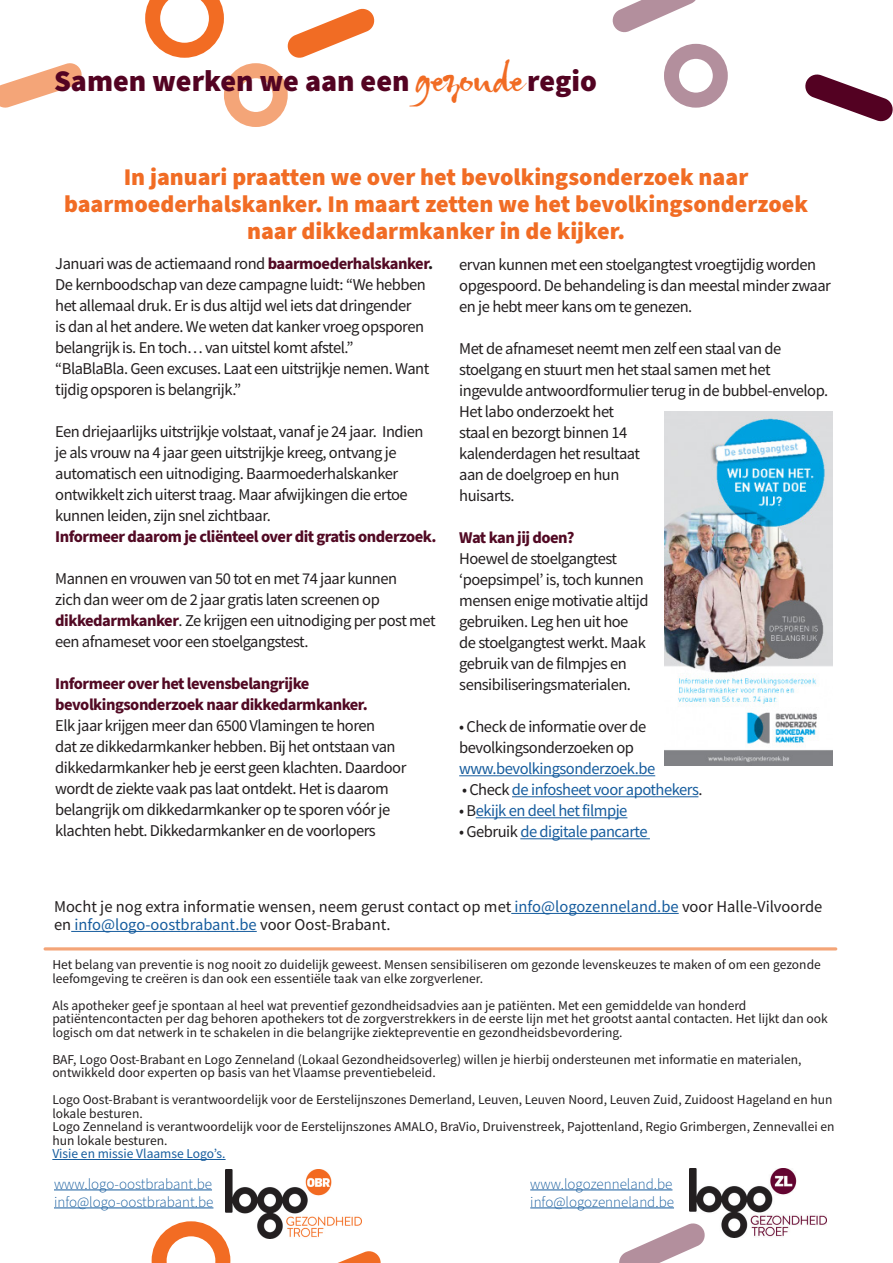
<style>
.page{position:relative;width:893px;height:1263px;background:#fff}
.page>*{position:absolute;margin:0;border:0;box-sizing:border-box;transform-origin:0 0}
.t1{font:900 30px "Source Sans Pro";color:#530322}
.t2{font:900 24px/27px "Source Sans Pro";color:#f16c24;text-align:center}
.t3{font:16.5px/21px "Source Sans Pro";letter-spacing:-.03em;color:#231f20}
.t4{font:16.5px/18px "Source Sans Pro";color:#231f20}
.t5{font:700 16.5px/21px "Source Sans Pro";letter-spacing:-.03em;color:#520a24}
.t6{font:16.5px "Source Sans Pro";letter-spacing:-.03em;color:#175d9e}
.t7{font:300 15px "Source Sans Pro";color:#175d9e}
.t8{font:13.5px/13.5px "Source Sans Pro";color:#231f20}
.t9{font:13.5px "Source Sans Pro";color:#175d9e}
.s1{font-family:"Gizmo";font-weight:400;font-size:45px;color:#f16c24}
.s2{color:#175d9e}
.s3{color:#231f20}
.s4{font-weight:700;color:#520a24}
.s5{font-weight:700}
</style>
<div class="page">
<svg style="left:287px;top:8px;width:88px;height:50px"></svg>
<svg style="left:145px;top:0;width:79px;height:58px"></svg>
<div style="left:224px;top:63px;width:64px;height:64px;border:15px solid #f4a578;border-radius:50%"></div>
<svg style="left:0;top:63px;width:82px;height:45px"></svg>
<hr style="left:52px;top:1159px;width:174px;height:1px;background:#175d9e">
<img style="left:225px;top:1169px;width:137px;height:70px">
<img style="left:690px;top:1168px;width:136px;height:70px">
<hr style="left:530px;top:1189px;width:142px;height:1px;background:#175d9e">
<hr style="left:530px;top:1207px;width:144px;height:1px;background:#175d9e">
<hr style="left:54px;top:1189px;width:158px;height:1px;background:#175d9e">
<hr style="left:54px;top:1207px;width:159px;height:1px;background:#175d9e">
<svg style="left:805px;top:74px;width:88px;height:48px"></svg>
<div style="left:664px;top:44px;width:64px;height:64px;border:15px solid #b38f9d;border-radius:50%"></div>
<svg style="left:612px;top:0;width:84px;height:33px"></svg>
<hr style="left:44px;top:947px;width:793px;height:3px;background:#f4a578;border-radius:2px">
<svg style="left:338px;top:1251px;width:43px;height:12px"></svg>
<svg style="left:152px;top:1221px;width:78px;height:42px"></svg>
<svg style="left:619px;top:1222px;width:87px;height:41px"></svg>
<hr style="left:511px;top:913px;width:168px;height:1px;background:#175d9e">
<hr style="left:71px;top:931px;width:186px;height:1px;background:#175d9e">
<hr style="left:459px;top:775px;width:196px;height:1px;background:#175d9e">
<hr style="left:512px;top:796px;width:186px;height:1px;background:#175d9e">
<hr style="left:476px;top:817px;width:151px;height:1px;background:#175d9e">
<hr style="left:520px;top:838px;width:130px;height:1px;background:#175d9e">
<img style="left:664px;top:412px;width:169px;height:353px">
<p class="t1" style="left:54px;top:60px;width:544px">Samen werken we aan een <span class="s1">gezonde</span> regio</p>
<p class="t2" style="left:64px;top:164px;width:745px">In januari praatten we over het bevolkingsonderzoek naar baarmoederhalskanker. In maart zetten we het bevolkingsonderzoek</p>
<p class="t2" style="left:247px;top:218px;width:379px">naar dikkedarmkanker in de kijker.</p>
<p class="t3" style="left:459px;top:254px;width:373px">ervan kunnen met een stoelgangtest vroegtijdig worden opgespoord. De behandeling is dan meestal minder zwaar en je hebt meer kans om te genezen.</p>
<p class="t3" style="left:459px;top:338px;width:371px">Met de afnameset neemt men zelf een staal van de stoelgang en stuurt men het staal samen met het ingevulde antwoordformulier terug in de bubbel-envelop.<br>Het labo onderzoekt het<br>staal en bezorgt binnen 14<br>kalenderdagen het resultaat<br>aan de doelgroep en hun<br>huisarts.</p>
<p class="t5" style="left:459px;top:527px;width:117px">Wat kan jij doen?</p>
<p class="t3" style="left:459px;top:548px;width:191px">Hoewel de stoelgangtest ‘poepsimpel’ is, toch kunnen mensen enige motivatie altijd gebruiken. Leg hen uit hoe de stoelgangtest werkt. Maak gebruik van de filmpjes en sensibiliseringsmaterialen.</p>
<p class="t3" style="left:459px;top:716px;width:198px">• Check de informatie over de bevolkingsonderzoeken op <span class="s2">www.bevolkingsonderzoek.be</span></p>
<p class="t6" style="left:462px;top:779px;width:242px"><span class="s3">• Check</span> de infosheet voor apothekers<span class="s3">.</span></p>
<p class="t6" style="left:459px;top:800px;width:170px"><span class="s3">• B</span>ekijk en deel het filmpje</p>
<p class="t6" style="left:459px;top:821px;width:190px"><span class="s3">• Gebruik</span> de digitale pancarte</p>
<p class="t3" style="left:55px;top:253px;width:379px">Januari was de actiemaand rond <span class="s4">baarmoederhalskanker</span><span class="s5">.<br></span>De kernboodschap van deze campagne luidt: “We hebben het allemaal druk. Er is dus altijd wel iets dat dringender<br>is dan al het andere. We weten dat kanker vroeg opsporen belangrijk is. En toch… van uitstel komt afstel.”</p>
<p class="t3" style="left:55px;top:358px;width:375px">“BlaBlaBla. Geen excuses. Laat een uitstrijkje nemen. Want tijdig opsporen is belangrijk.”</p>
<p class="t3" style="left:55px;top:421px;width:370px">Een driejaarlijks uitstrijkje volstaat, vanaf je 24 jaar. Indien je als vrouw na 4 jaar geen uitstrijkje kreeg, ontvang je automatisch een uitnodiging. Baarmoederhalskanker ontwikkelt zich uiterst traag. Maar afwijkingen die ertoe kunnen leiden, zijn snel zichtbaar.</p>
<p class="t5" style="left:55px;top:527px;width:383px">Informeer daarom je cliënteel over dit gratis onderzoek.</p>
<p class="t3" style="left:55px;top:568px;width:382px">Mannen en vrouwen van 50 tot en met 74 jaar kunnen<br>zich dan weer om de 2 jaar gratis laten screenen op <span class="s4">dikkedarmkanker</span>. Ze krijgen een uitnodiging per post met een afnameset voor een stoelgangstest.</p>
<p class="t5" style="left:55px;top:674px;width:314px">Informeer over het levensbelangrijke bevolkingsonderzoek naar dikkedarmkanker.</p>
<p class="t3" style="left:55px;top:715px;width:353px">Elk jaar krijgen meer dan 6500 Vlamingen te horen<br>dat ze dikkedarmkanker hebben. Bij het ontstaan van dikkedarmkanker heb je eerst geen klachten. Daardoor wordt de ziekte vaak pas laat ontdekt. Het is daarom belangrijk om dikkedarmkanker op te sporen vóór je klachten hebt. Dikkedarmkanker en de voorlopers</p>
<p class="t4" style="left:54px;top:897px;width:770px">Mocht je nog extra informatie wensen, neem gerust contact op met <span class="s2">info@logozenneland.be</span> voor Halle-Vilvoorde en <span class="s2">info@logo-oostbrabant.be</span> voor Oost-Brabant.</p>
<p class="t8" style="left:52px;top:958px;width:770px">Het belang van preventie is nog nooit zo duidelijk geweest. Mensen sensibiliseren om gezonde levenskeuzes te maken of om een gezonde leefomgeving te creëren is dan ook een essentiële taak van elke zorgverlener.</p>
<p class="t8" style="left:52px;top:998px;width:777px">Als apotheker geef je spontaan al heel wat preventief gezondheidsadvies aan je patiënten. Met een gemiddelde van honderd patiëntencontacten per dag behoren apothekers tot de zorgverstrekkers in de eerste lijn met het grootst aantal contacten. Het lijkt dan ook logisch om dat netwerk in te schakelen in die belangrijke ziektepreventie en gezondheidsbevordering.</p>
<p class="t8" style="left:52px;top:1052px;width:751px">BAF, Logo Oost-Brabant en Logo Zenneland (Lokaal Gezondheidsoverleg) willen je hierbij ondersteunen met informatie en materialen, ontwikkeld door experten op basis van het Vlaamse preventiebeleid.</p>
<p class="t8" style="left:52px;top:1093px;width:782px">Logo Oost-Brabant is verantwoordelijk voor de Eerstelijnszones Demerland, Leuven, Leuven Noord, Leuven Zuid, Zuidoost Hageland en hun lokale besturen.</p>
<p class="t8" style="left:52px;top:1120px;width:784px">Logo Zenneland is verantwoordelijk voor de Eerstelijnszones AMALO, BraVio, Druivenstreek, Pajottenland, Regio Grimbergen, Zennevallei en hun lokale besturen.</p>
<p class="t9" style="left:52px;top:1145px;width:175px">Visie en missie Vlaamse Logo’s.</p>
<p class="t7" style="left:54px;top:1174px;width:160px">www.logo-oostbrabant.be</p>
<p class="t7" style="left:54px;top:1192px;width:161px">info@logo-oostbrabant.be</p>
<p class="t7" style="left:530px;top:1174px;width:144px">www.logozenneland.be</p>
<p class="t7" style="left:530px;top:1192px;width:145px">info@logozenneland.be</p>
</div>
